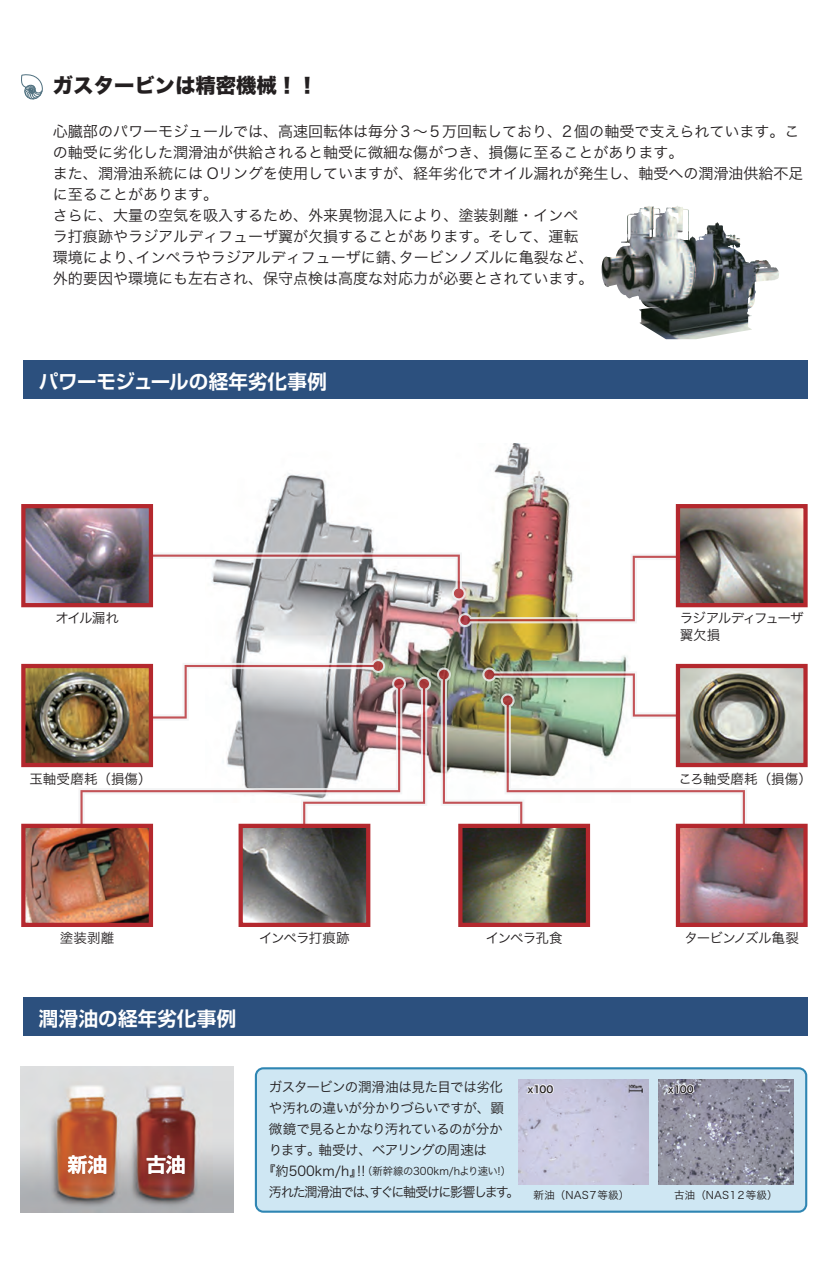
<style>
.page{position:relative;width:830px;height:1263px;background:#fff}
.page>*{position:absolute;margin:0;border:0;box-sizing:border-box;transform-origin:0 0}
.t1{font:20.4px "Hira Kaku Std N W8";color:#231f20}
.t2{font:700 19.5px "Shin Go Pro De";letter-spacing:.01em;color:#fff}
.t3{font:15px/21px "Hira Kaku Std N W3";color:#231f20}
.t4{font:13.5px "Hira Kaku Std N W3";letter-spacing:-.045em;color:#231f20}
.t5{font:13.5px "Hira Kaku Std N W3";letter-spacing:-.1em;color:#231f20;scale:.96 1}
.t6{font:13.5px "Hira Kaku Std N W3";letter-spacing:-.11em;color:#231f20}
.t7{font:13.5px "Hira Kaku Std N W3";letter-spacing:.005em;color:#231f20}
.t8{font:13.5px "Hira Kaku Std N W3";letter-spacing:-.045em;color:#231f20;scale:.96 1}
.t9{font:10.5px "Hira Kaku Std N W3";color:#231f20}
.t10{font:9.75px "Hira Kaku Std N W6";color:#231f20}
.s1{font-size:10.5px}
</style>
<div class="page">
<svg style="left:255px;top:1067px;width:551px;height:146px;background:#c7e2ef"></svg>
<img style="left:232px;top:444px;width:395px;height:215px">
<img style="left:680px;top:509px;width:122px;height:93px">
<img style="left:746px;top:669px;width:56px;height:93px">
<img style="left:680px;top:829px;width:122px;height:93px">
<svg style="left:21px;top:74px;width:22px;height:26px"></svg>
<img style="left:20px;top:1067px;width:213px;height:146px">
<img style="left:601px;top:206px;width:177px;height:133px">
<img style="left:146px;top:552px;width:542px;height:75px">
<img style="left:144px;top:659px;width:602px;height:173px">
<svg style="left:78px;top:677px;width:328px;height:151px"></svg>
<img style="left:463px;top:829px;width:121px;height:93px">
<img style="left:243px;top:829px;width:122px;height:93px">
<img style="left:26px;top:829px;width:122px;height:93px">
<img style="left:26px;top:669px;width:122px;height:93px">
<img style="left:26px;top:509px;width:122px;height:93px">
<div style="left:21px;top:504px;width:132px;height:103px;border:4px solid #b4282e"></div>
<div style="left:21px;top:664px;width:132px;height:103px;border:4px solid #b4282e"></div>
<div style="left:21px;top:824px;width:132px;height:103px;border:4px solid #b4282e"></div>
<div style="left:238px;top:824px;width:132px;height:103px;border:4px solid #b4282e"></div>
<div style="left:458px;top:824px;width:131px;height:103px;border:4px solid #b4282e"></div>
<div style="left:675px;top:824px;width:132px;height:103px;border:4px solid #b4282e"></div>
<div style="left:675px;top:664px;width:132px;height:103px;border:4px solid #b4282e"></div>
<div style="left:675px;top:504px;width:132px;height:103px;border:4px solid #b4282e"></div>
<div style="left:23px;top:360px;width:783px;height:39px;background:#2c507e"></div>
<div style="left:23px;top:997px;width:783px;height:39px;background:#2c507e"></div>
<img style="left:658px;top:1079px;width:134px;height:105px">
<svg style="left:664px;top:1083px;width:30px;height:12px"></svg>
<img style="left:517px;top:1079px;width:131px;height:105px">
<svg style="left:524px;top:1083px;width:30px;height:12px"></svg>
<h1 class="t1" style="left:53px;top:74px;width:266px">ガスタービンは精密機械!!</h1>
<p class="t3" style="left:53px;top:120px;width:747px">心臓部のパワーモジュールでは、高速回転体は毎分3～5万回転しており、2個の軸受で支えられています。こ</p>
<p class="t3" style="left:53px;top:141px;width:632px">の軸受に劣化した潤滑油が供給されると軸受に微細な傷がつき、損傷に至ることがあります。</p>
<p class="t3" style="left:53px;top:162px;width:751px">また、潤滑油系統には Oリングを使用していますが、経年劣化でオイル漏れが発生し、軸受への潤滑油供給不足</p>
<p class="t3" style="left:53px;top:183px;width:167px">に至ることがあります。</p>
<p class="t3" style="left:53px;top:204px;width:527px">さらに、大量の空気を吸入するため、外来異物混入により、塗装剝離・インペ</p>
<p class="t3" style="left:53px;top:225px;width:527px">ラ打痕跡やラジアルディフューザ翼が欠損することがあります。そして、運転</p>
<p class="t3" style="left:398px;top:246px;width:196px">タービンノズルに亀裂など、</p>
<p class="t3" style="left:136px;top:246px;width:272px">インペラやラジアルディフューザに錆、</p>
<p class="t3" style="left:53px;top:246px;width:542px">環境により、<br>外的要因や環境にも左右され、保守点検は高度な対応力が必要とされています。</p>
<h2 class="t2" style="left:39px;top:365px;width:289px">パワーモジュールの経年劣化事例</h2>
<p class="t4" style="left:55px;top:608px;width:65px">オイル漏れ</p>
<p class="t4" style="left:29px;top:768px;width:124px">玉軸受磨耗（損傷(</p>
<p class="t6" style="left:679px;top:608px;width:126px">ラジアルディフューザ</p>
<p class="t4" style="left:679px;top:624px;width:42px">翼欠損</p>
<p class="t7" style="left:678px;top:768px;width:135px">ころ軸受磨耗（損傷(</p>
<p class="t4" style="left:60px;top:928px;width:56px">塗装剥離</p>
<p class="t4" style="left:259px;top:928px;width:92px">インペラ打痕跡</p>
<p class="t4" style="left:485px;top:928px;width:78px">インペラ孔食</p>
<h2 class="t2" style="left:39px;top:1002px;width:199px">潤滑油の経年劣化事例</h2>
<h2 class="t2" style="left:68px;top:1148px;width:41px">新油</h2>
<h2 class="t2" style="left:146px;top:1149px;width:41px">古油</h2>
<p class="t4" style="left:269px;top:1077px;width:235px">ガスタービンの潤滑油は見た目では劣化</p>
<p class="t4" style="left:269px;top:1098px;width:236px">や汚れの違いが分かりづらいですが、顕</p>
<p class="t4" style="left:269px;top:1119px;width:235px">微鏡で見るとかなり汚れているのが分か</p>
<p class="t4" style="left:318px;top:1140px;width:170px">軸受け、ベアリングの周速は</p>
<p class="t4" style="left:269px;top:1140px;width:53px">ります。</p>
<p class="t4" style="left:262px;top:1161px;width:112px">『約500km h/ 』！！<span class="s1">（</span></p>
<p class="t9" style="left:372px;top:1163px;width:140px">新幹線の300km/hより速い (!</p>
<p class="t5" style="left:269px;top:1182px;width:251px">汚れた潤滑油ではすぐに軸受けに影響します</p>
<p class="t8" style="left:364px;top:1182px;width:15px">、</p>
<p class="t8" style="left:506px;top:1182px;width:15px">。</p>
<p class="t10" style="left:527px;top:1082px;width:27px">x100</p>
<p class="t9" style="left:533px;top:1187px;width:97px">新油（NAS７等級）</p>
<p class="t4" style="left:684px;top:928px;width:116px">タービンノズル亀裂</p>
<p class="t10" style="left:667px;top:1082px;width:27px">x100</p>
<p class="t9" style="left:674px;top:1187px;width:105px">古油（NAS１２等級(</p>
</div>
